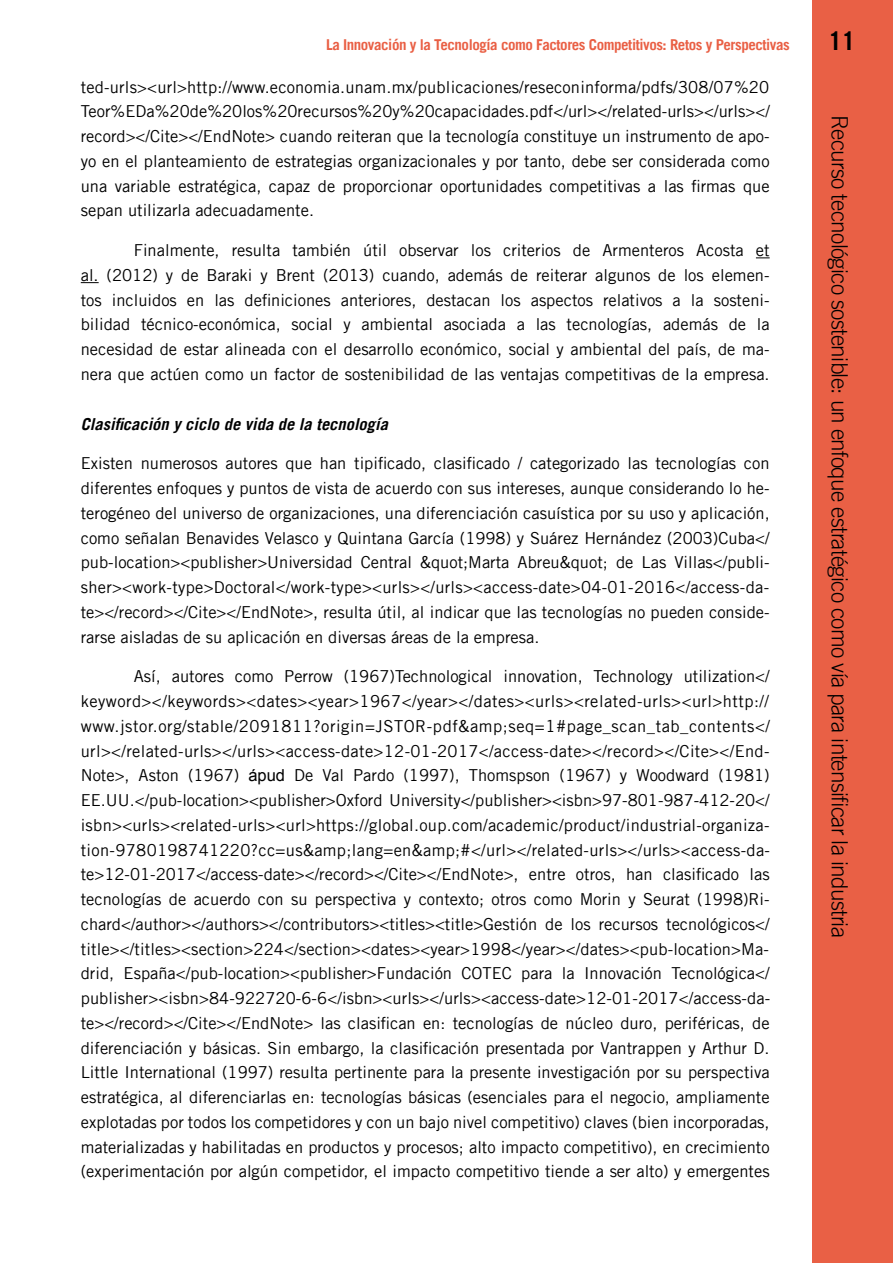
<style>
.page{position:relative;width:893px;height:1263px;background:#fff}
.page>*{position:absolute;margin:0;border:0;box-sizing:border-box;transform-origin:0 0}
.t1{font:700 25.5px "Trade Gothic LT";color:#000}
.t2{font:300 22.5px "Trade Gothic LT";letter-spacing:-.03em;color:#000}
.t3{font:16.5px/24.8px "Trade Gothic LT";color:#000;text-align:justify}
.t4{font:italic 700 16.5px "Trade Gothic LT";color:#000}
.t5{font:700 15px "Trade Gothic LT";letter-spacing:-.03em;color:#e95f44}
.s1{font-family:"Arial"}
</style>
<div class="page">
<div style="left:812px;top:0;width:81px;height:1263px;background:#e96045"></div>
<svg style="left:756px;top:257px;width:14px;height:1px"></svg>
<svg style="left:81px;top:282px;width:18px;height:1px"></svg>
<p class="t5" style="left:326px;top:36px;width:465px">La Innovación y la Tecnología como Factores Competitivos: Retos y Perspectivas</p>
<h1 class="t1" style="left:828px;top:26px;width:29px">11</h1>
<p class="t3" style="left:81px;top:74px;width:691px">ted-urls&gt;&lt;url&gt;http://www.economia.unam.mx/publicaciones/reseconinforma/pdfs/308/07%20<br>Teor%EDa%20de%20los%20recursos%20y%20capacidades.pdf&lt;/url&gt;&lt;/related-urls&gt;&lt;/urls&gt;&lt;/ record&gt;&lt;/Cite&gt;&lt;/EndNote&gt; cuando reiteran que la tecnología constituye un instrumento de apo&shy;yo en el planteamiento de estrategias organizacionales y por tanto, debe ser considerada como una variable estratégica, capaz de proporcionar oportunidades competitivas a las firmas que sepan utilizarla adecuadamente.</p>
<p class="t3" style="left:81px;top:238px;width:690px;text-indent:53px">Finalmente, resulta también útil observar los criterios de Armenteros Acosta et al. (2012) y de Baraki y Brent (2013) cuando, además de reiterar algunos de los elemen&shy;tos incluidos en las definiciones anteriores, destacan los aspectos relativos a la sosteni&shy;bilidad técnico-económica, social y ambiental asociada a las tecnologías, además de la necesidad de estar alineada con el desarrollo económico, social y ambiental del país, de ma&shy;nera que actúen como un factor de sostenibilidad de las ventajas competitivas de la empresa.</p>
<p class="t4" style="left:81px;top:413px;width:309px">Clasificación y ciclo de vida de la tecnología</p>
<p class="t3" style="left:81px;top:451px;width:690px">Existen numerosos autores que han tipificado, clasificado / categorizado las tecnologías con diferentes enfoques y puntos de vista de acuerdo con sus intereses, aunque considerando lo he&shy;terogéneo del universo de organizaciones, una diferenciación casuística por su uso y aplicación, como señalan Benavides Velasco y Quintana García (1998) y Suárez Hernández (2003)Cuba&lt;/ pub-location&gt;&lt;publisher&gt;Universidad Central &amp;quot;Marta Abreu&amp;quot; de Las Villas&lt;/publi&shy;sher&gt;&lt;work-type&gt;Doctoral&lt;/work-type&gt;&lt;urls&gt;&lt;/urls&gt;&lt;access-date&gt;04-01-2016&lt;/access-da&shy;te&gt;&lt;/record&gt;&lt;/Cite&gt;&lt;/EndNote&gt;, resulta útil, al indicar que las tecnologías no pueden conside&shy;rarse aisladas de su aplicación en diversas áreas de la empresa.</p>
<p class="t3" style="left:81px;top:664px;width:691px;text-indent:53px">Así, autores como Perrow (1967)Technological innovation, Technology utilization&lt;/ keyword&gt;&lt;/keywords&gt;&lt;dates&gt;&lt;year&gt;1967&lt;/year&gt;&lt;/dates&gt;&lt;urls&gt;&lt;related-urls&gt;&lt;url&gt;http:// www.jstor.org/stable/2091811?origin=JSTOR-pdf&amp;amp;seq=1#page_scan_tab_contents&lt;/ url&gt;&lt;/related-urls&gt;&lt;/urls&gt;&lt;access-date&gt;12-01-2017&lt;/access-date&gt;&lt;/record&gt;&lt;/Cite&gt;&lt;/End-Note&gt;, Aston (1967) <span class="s1">ápud</span> De Val Pardo (1997), Thomspson (1967) y Woodward (1981)<br>EE.UU.&lt;/pub-location&gt;&lt;publisher&gt;Oxford University&lt;/publisher&gt;&lt;isbn&gt;97-801-987-412-20&lt;/ isbn&gt;&lt;urls&gt;&lt;related-urls&gt;&lt;url&gt;https://global.oup.com/academic/product/industrial-organiza&shy;tion-9780198741220?cc=us&amp;amp;lang=en&amp;amp;#&lt;/url&gt;&lt;/related-urls&gt;&lt;/urls&gt;&lt;access-da&shy;te&gt;12-01-2017&lt;/access-date&gt;&lt;/record&gt;&lt;/Cite&gt;&lt;/EndNote&gt;, entre otros, han clasificado las tecnologías de acuerdo con su perspectiva y contexto; otros como Morin y Seurat (1998)Ri&shy;chard&lt;/author&gt;&lt;/authors&gt;&lt;/contributors&gt;&lt;titles&gt;&lt;title&gt;Gestión de los recursos tecnológicos&lt;/ title&gt;&lt;/titles&gt;&lt;section&gt;224&lt;/section&gt;&lt;dates&gt;&lt;year&gt;1998&lt;/year&gt;&lt;/dates&gt;&lt;pub-location&gt;Ma&shy;drid, España&lt;/pub-location&gt;&lt;publisher&gt;Fundación COTEC para la Innovación Tecnológica&lt;/ publisher&gt;&lt;isbn&gt;84-922720-6-6&lt;/isbn&gt;&lt;urls&gt;&lt;/urls&gt;&lt;access-date&gt;12-01-2017&lt;/access-da&shy;te&gt;&lt;/record&gt;&lt;/Cite&gt;&lt;/EndNote&gt; las clasifican en: tecnologías de núcleo duro, periféricas, de diferenciación y básicas. Sin embargo, la clasificación presentada por Vantrappen y Arthur D.<br>Little International (1997) resulta pertinente para la presente investigación por su perspectiva estratégica, al diferenciarlas en: tecnologías básicas (esenciales para el negocio, ampliamente explotadas por todos los competidores y con un bajo nivel competitivo) claves (bien incorporadas, materializadas y habilitadas en productos y procesos; alto impacto competitivo), en crecimiento (experimentación por algún competidor, el impacto competitivo tiende a ser alto) y emergentes</p>
<h2 class="t2" style="left:853px;top:115px;width:824px;rotate:90deg">Recurso tecnológico sostenible: un enfoque estratégico como vía para intensificar la industria</h2>
</div>
